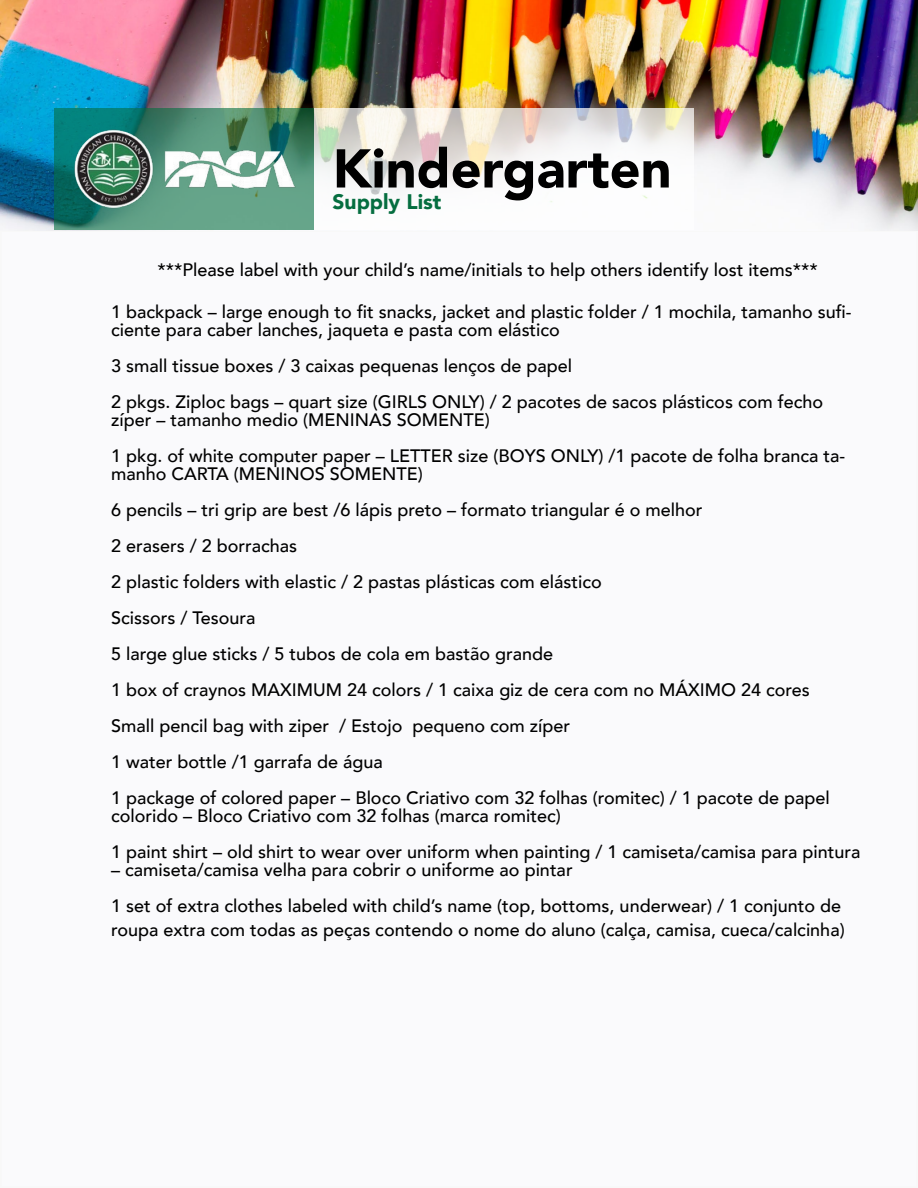
<style>
.page{position:relative;width:918px;height:1188px;background:#fff}
.page>*{position:absolute;margin:0;border:0;box-sizing:border-box;transform-origin:0 0}
.t1{font:900 54px "Avenir";color:#000}
.t2{font:900 21px "Avenir";color:#056e40}
.t3{font:500 18px/36px "Avenir";color:#000}
</style>
<div class="page">
<div style="left:1px;top:231px;width:916px;height:956px;background:#fafafc"></div>
<img style="left:0;top:0;width:918px;height:230px">
<svg style="left:55px;top:108px;width:259px;height:122px;background:#408c75"></svg>
<img style="left:64px;top:124px;width:240px;height:89px">
<svg style="left:315px;top:108px;width:379px;height:122px"></svg>
<h1 class="t1" style="left:333px;top:122px;width:341px">Kindergarten</h1>
<p class="t2" style="left:333px;top:183px;width:110px">Supply List</p>
<p class="t3" style="left:157px;top:251px;width:662px">***Please label with your child’s name/initials to help others identify lost items***</p>
<p class="t3" style="left:111px;top:302px;width:742px;line-height:18px">1 backpack – large enough to fit snacks, jacket and plastic folder / 1 mochila, tamanho sufi&shy;ciente para caber lanches, jaqueta e pasta com elástico</p>
<p class="t3" style="left:111px;top:347px;width:713px">3 small tissue boxes / 3 caixas pequenas lenços de papel<br>2 pkgs. Ziploc bags – quart size (GIRLS ONLY) / 2 pacotes de sacos plásticos com fecho</p>
<p class="t3" style="left:111px;top:401px;width:735px">zíper – tamanho medio (MENINAS SOMENTE)<br>1 pkg. of white computer paper – LETTER size (BOYS ONLY) /1 pacote de folha branca ta-</p>
<p class="t3" style="left:111px;top:455px;width:720px">manho CARTA (MENINOS SOMENTE)<br>6 pencils – tri grip are best /6 lápis preto – formato triangular é o melhor<br>2 erasers / 2 borrachas<br>2 plastic folders with elastic / 2 pastas plásticas com elástico<br>Scissors / Tesoura<br>5 large glue sticks / 5 tubos de cola em bastão grande<br>1 box of craynos MAXIMUM 24 colors / 1 caixa giz de cera com no MÁXIMO 24 cores Small pencil bag with ziper / Estojo pequeno com zíper<br>1 water bottle /1 garrafa de água<br>1 package of colored paper – Bloco Criativo com 32 folhas (romitec) / 1 pacote de papel</p>
<p class="t3" style="left:111px;top:797px;width:751px">colorido – Bloco Criativo com 32 folhas (marca romitec)<br>1 paint shirt – old shirt to wear over uniform when painting / 1 camiseta/camisa para pintura</p>
<p class="t3" style="left:111px;top:851px;width:731px">– camiseta/camisa velha para cobrir o uniforme ao pintar<br>1 set of extra clothes labeled with child’s name (top, bottoms, underwear) / 1 conjunto de</p>
<p class="t3" style="left:111px;top:911px;width:735px">roupa extra com todas as peças contendo o nome do aluno (calça, camisa, cueca/calcinha)</p>
</div>
